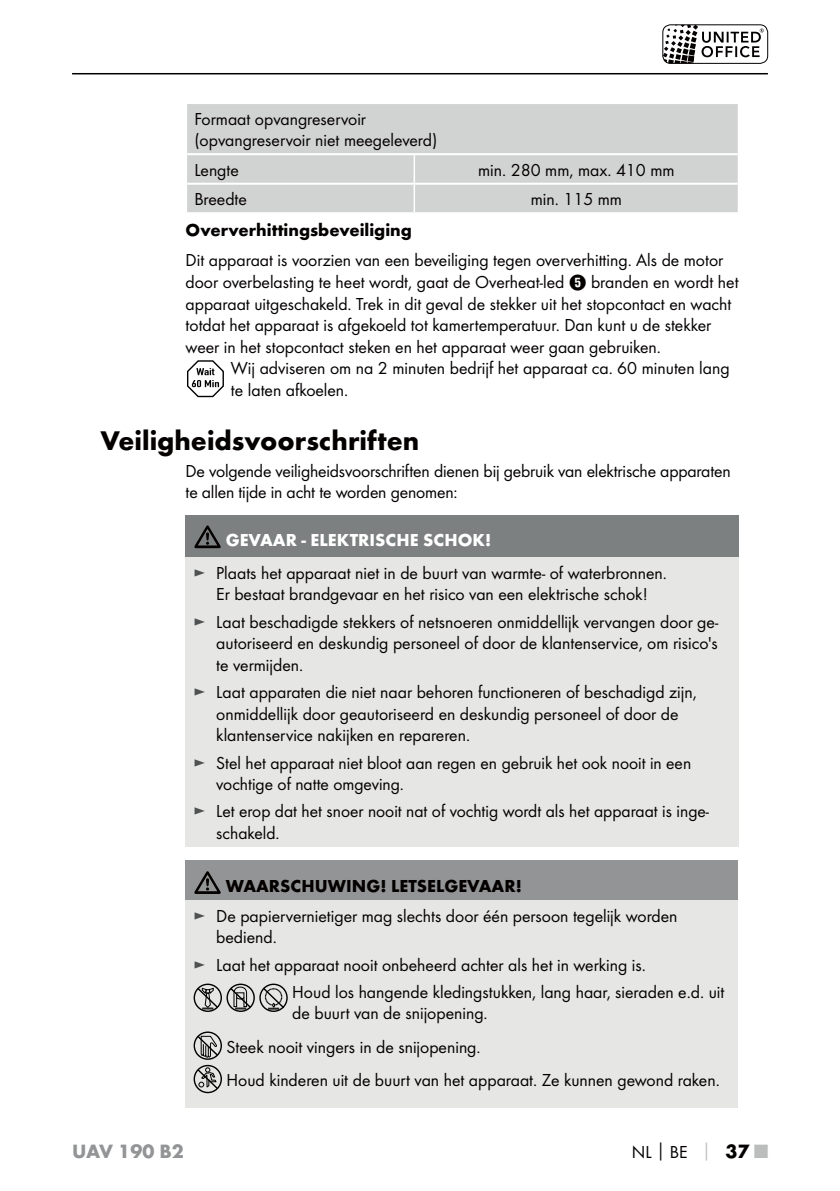
<style>
.page{position:relative;width:840px;height:1191px;background:#fff}
.page>*{position:absolute;margin:0;border:0;box-sizing:border-box;transform-origin:0 0}
.t1{font:700 28px "Futura";color:#040000}
.t2{font:700 20px "Futura";color:#929495}
.t3{font:18px/21.6px "Futura Boo";color:#040000}
.t4{font:700 18px "Futura";color:#040000}
.t5{font:700 18px "Futura";color:#fff}
.s1{font-family:"Hako PI Nummern"}
.s2{color:#4f5253}
.s3{font-family:"Futura";font-weight:700;color:#bbbdbc}
.s4{font-family:"Futura";font-weight:700;font-size:20px}
.s5{font-family:"Futura";font-weight:700;font-size:20px;color:#bbbdbc}
</style>
<div class="page">
<hr style="left:72px;top:73px;width:695px;height:1px;background:#040000">
<svg style="left:662px;top:25px;width:101px;height:37px"></svg>
<div style="left:662px;top:25px;width:105px;height:39px;border:1px solid #040000;border-radius:8px"></div>
<div style="left:187px;top:104px;width:550px;height:108px;background:#d1d3d2"></div>
<hr style="left:187px;top:153px;width:550px;height:2px;background:#fff">
<hr style="left:187px;top:183px;width:550px;height:2px;background:#fff">
<hr style="left:413px;top:155px;width:2px;height:28px;background:#fff">
<hr style="left:413px;top:185px;width:2px;height:27px;background:#fff">
<svg style="left:737px;top:184px;width:1px;height:28px"></svg>
<svg style="left:187px;top:360px;width:37px;height:38px"></svg>
<div style="left:185px;top:515px;width:553px;height:42px;background:#7c8080"></div>
<div style="left:185px;top:557px;width:553px;height:290px;background:#e6e6e5"></div>
<svg style="left:194px;top:525px;width:26px;height:23px"></svg>
<div style="left:185px;top:860px;width:552px;height:40px;background:#929495"></div>
<div style="left:185px;top:900px;width:552px;height:207px;background:#e6e6e5"></div>
<svg style="left:194px;top:871px;width:26px;height:23px"></svg>
<div style="left:193px;top:983px;width:29px;height:29px;border:1px solid #000;border-radius:50%"></div>
<div style="left:226px;top:983px;width:29px;height:29px;border:1px solid #000;border-radius:50%"></div>
<svg style="left:229px;top:986px;width:23px;height:23px"></svg>
<div style="left:259px;top:983px;width:28px;height:29px;border:1px solid #000;border-radius:50%"></div>
<svg style="left:261px;top:986px;width:24px;height:23px"></svg>
<div style="left:193px;top:1031px;width:29px;height:28px;border:1px solid #000;border-radius:50%"></div>
<svg style="left:196px;top:986px;width:23px;height:71px"></svg>
<div style="left:193px;top:1064px;width:29px;height:29px;border:1px solid #000;border-radius:50%"></div>
<svg style="left:196px;top:1067px;width:23px;height:23px"></svg>
<p class="t3" style="left:194px;top:109px;width:244px">Formaat opvangreservoir (opvangreservoir niet meegeleverd)</p>
<p class="t3" style="left:194px;top:160px;width:46px">Lengte</p>
<p class="t3" style="left:478px;top:160px;width:198px">min. 280 mm, max. 410 mm</p>
<p class="t3" style="left:194px;top:189px;width:54px">Breedte</p>
<p class="t3" style="left:530px;top:189px;width:93px">min. 115 mm</p>
<p class="t4" style="left:185px;top:223px;width:228px">Oververhittingsbeveiliging</p>
<p class="t3" style="left:185px;top:251px;width:554px">Dit apparaat is voorzien van een beveiliging tegen oververhitting. Als de motor door overbelasting te heet wordt, gaat de Overheat-led <span class="s1">5</span> branden en wordt het apparaat uitgeschakeld. Trek in dit geval de stekker uit het stopcontact en wacht totdat het apparaat is afgekoeld tot kamertemperatuur. Dan kunt u de stekker weer in het stopcontact steken en het apparaat weer gaan gebruiken.</p>
<p class="t3" style="left:231px;top:359px;width:500px">Wij adviseren om na 2 minuten bedrijf het apparaat ca. 60 minuten lang te laten afkoelen.</p>
<h1 class="t1" style="left:100px;top:429px;width:320px">Veiligheidsvoorschriften</h1>
<p class="t3" style="left:185px;top:461px;width:546px">De volgende veiligheidsvoorschriften dienen bij gebruik van elektrische apparaten te allen tijde in acht te worden genomen:</p>
<p class="t5" style="left:225px;top:533px;width:267px">GEVAAR - ELEKTRISCHE SCHOK!</p>
<p class="t3" style="left:193px;top:563px;width:474px;text-align:center"><span class="s2">►</span> Plaats het apparaat niet in de buurt van warmte- of waterbronnen.<br>Er bestaat brandgevaar en het risico van een elektrische schok!</p>
<p class="t3" style="left:216px;top:611px;width:503px;text-align:justify;text-indent:-23px"><span class="s2">►</span> Laat beschadigde stekkers of netsnoeren onmiddellijk vervangen door ge&shy;autoriseerd en deskundig personeel of door de klantenservice, om risico's te vermijden.</p>
<p class="t3" style="left:216px;top:682px;width:482px;text-indent:-23px"><span class="s2">►</span> Laat apparaten die niet naar behoren functioneren of beschadigd zijn, onmiddellijk door geautoriseerd en deskundig personeel of door de klantenservice nakijken en repareren.</p>
<p class="t3" style="left:216px;top:752px;width:476px;text-indent:-23px"><span class="s2">►</span> Stel het apparaat niet bloot aan regen en gebruik het ook nooit in een vochtige of natte omgeving.</p>
<p class="t3" style="left:216px;top:801px;width:494px;text-indent:-23px"><span class="s2">►</span> Let erop dat het snoer nooit nat of vochtig wordt als het apparaat is inge&shy;schakeld.</p>
<p class="t4" style="left:225px;top:879px;width:297px">WAARSCHUWING! LETSELGEVAAR!</p>
<p class="t3" style="left:216px;top:905px;width:462px;text-indent:-23px"><span class="s2">►</span> De papiervernietiger mag slechts door één persoon tegelijk worden bediend.</p>
<p class="t3" style="left:292px;top:952px;width:433px;line-height:27.2px;text-indent:-99px"><span class="s2">►</span> Laat het apparaat nooit onbeheerd achter als het in werking is.<br>Houd los hangende kledingstukken, lang haar, sieraden e.d. uit</p>
<p class="t3" style="left:226px;top:997px;width:494px;line-height:33.4px;text-indent:66px">de buurt van de snijopening.<br>Steek nooit vingers in de snijopening.<br>Houd kinderen uit de buurt van het apparaat. Ze kunnen gewond raken.</p>
<p class="t2" style="left:72px;top:1143px;width:113px">UAV 190 B2</p>
<p class="t3" style="left:631px;top:1142px;width:137px">NL│BE <span class="s3">│</span> <span class="s4">37</span> <span class="s5">■</span></p>
</div>
